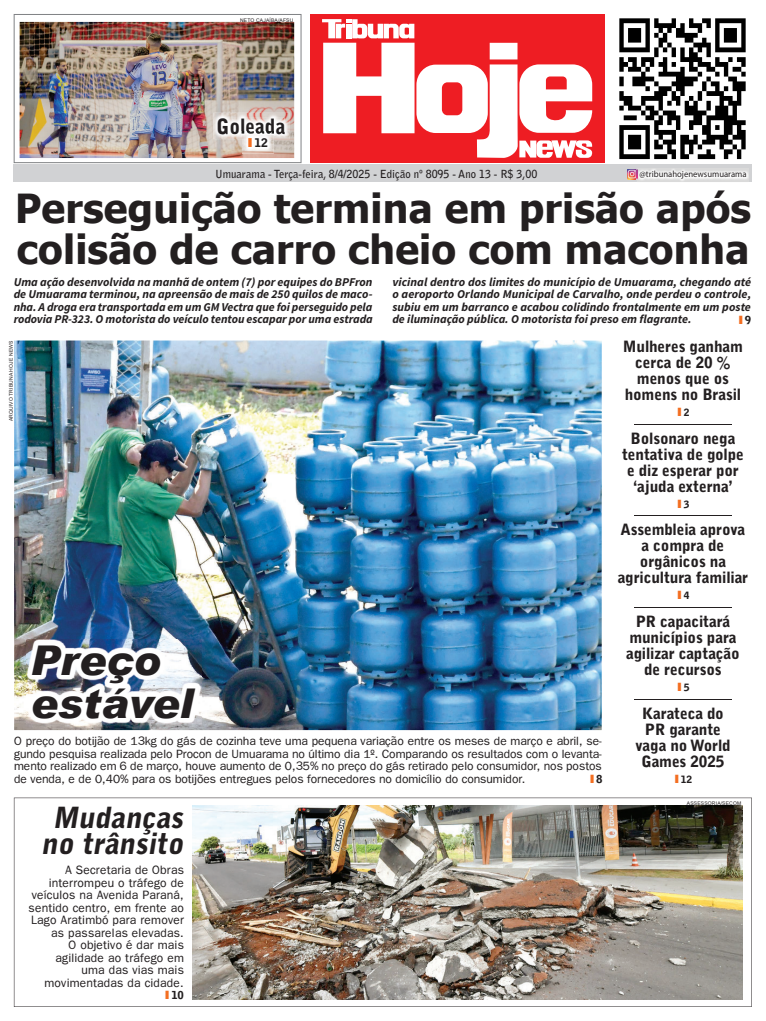
<style>
.page{position:relative;width:766px;height:1021px;background:#fff}
.page>*{position:absolute;margin:0;border:0;box-sizing:border-box;transform-origin:0 0}
.t1{font:italic 900 41px/43px "Arial";color:#231f20}
.t2{font:700 40px/41px "Tahoma";letter-spacing:.005em;color:#231f20}
.t3{font:italic 900 29px/26px "Bell Gothic Std";color:#231f20;text-align:center}
.t4{font:900 21px "Bell Gothic Std";color:#231f20;scale:.92 1}
.t5{font:900 15.5px/16px "Bell Gothic Std";letter-spacing:-.01em;color:#231f20;text-align:center}
.t6{font:12.2px/12.5px "Franklin Gothic";letter-spacing:.02em;color:#231f20;text-align:right}
.t7{font:italic 700 12px/12.5px "Source Sans Pro";color:#231f20;text-align:justify}
.t8{font:12px/12.5px "Franklin Gothic";color:#231f20;text-align:justify}
.t9{font:900 11.9px "Bell Gothic Std";color:#231f20;scale:1.05 1}
.t10{font:900 11.2px "Bell Gothic Std";color:#f36e21;scale:1.96 1}
.t11{font:700 11.1px "Bell Gothic Std";color:#231f20;scale:.96 1}
.t12{font:900 11px "Bell Gothic Std";color:#231f20;scale:1.05 1}
.t13{font:900 10px "Bell Gothic Std";color:#231f20;scale:1.05 1}
.t14{font:9px "Myriad Pro";color:#231f20;scale:.96 1}
.t15{font:5px "Arial";letter-spacing:.035em;color:#231f20}
.s1{font-size:12.1px;color:#f36e21}
.s2{font-size:11px;color:#231f20}
.s3{font-size:11.2px;color:#f36e21}
.s4{font-size:10px;color:#231f20}
</style>
<div class="page">
<img style="left:14px;top:340px;width:587px;height:390px">
<div style="left:311px;top:14px;width:293px;height:149px;background:#ee1d23"></div>
<svg style="left:322px;top:19px;width:270px;height:139px"></svg>
<svg style="left:619px;top:18px;width:126px;height:141px"></svg>
<img style="left:14px;top:14px;width:287px;height:149px">
<img style="left:213px;top:113px;width:77px;height:26px">
<img style="left:218px;top:118px;width:66px;height:16px">
<img style="left:242px;top:134px;width:31px;height:20px">
<img style="left:242px;top:132px;width:31px;height:2px">
<img style="left:245px;top:135px;width:25px;height:15px">
<div style="left:13px;top:165px;width:738px;height:17px;background:#d1d2d4"></div>
<img style="left:637px;top:168px;width:111px;height:13px">
<svg style="left:627px;top:169px;width:10px;height:10px"></svg>
<img style="left:27px;top:640px;width:174px;height:83px">
<svg style="left:14px;top:797px;width:737px;height:209px"></svg>
<img style="left:634px;top:424px;width:98px;height:1px">
<hr style="left:634px;top:423px;width:97px;height:1px;background:#231f20">
<hr style="left:634px;top:515px;width:97px;height:1px;background:#231f20">
<img style="left:634px;top:699px;width:98px;height:1px">
<hr style="left:634px;top:698px;width:97px;height:1px;background:#231f20">
<hr style="left:634px;top:607px;width:97px;height:1px;background:#231f20">
<img style="left:192px;top:805px;width:549px;height:194px">
<p class="t15" style="left:240px;top:16px;width:55px">NETO CAJAÍBA/AFSU</p>
<h3 class="t4" style="left:216px;top:114px;width:76px">Goleada</h3>
<p class="t9" style="left:247px;top:136px;width:22px"><span class="s1">l</span>12</p>
<p class="t11" style="left:215px;top:167px;width:337px">Umuarama - Terça-feira, 8/4/2025 - Edição nº 8095 - Ano 13 - R$ 3,00</p>
<p class="t14" style="left:639px;top:169px;width:113px">@tribunahojenewsumuarama</p>
<h2 class="t2" style="left:15px;top:189px;width:737px">Perseguição termina em prisão após colisão de carro cheio com maconha</h2>
<p class="t7" style="left:14px;top:275px;width:360px">Uma ação desenvolvida na manhã de ontem (7) por equipes do BPFron de Umuarama terminou, na apreensão de mais de 250 quilos de maco&shy;nha. A droga era transportada em um GM Vectra que foi perseguido pela rodovia PR-323. O motorista do veículo tentou escapar por uma estrada</p>
<p class="t7" style="left:392px;top:275px;width:360px">vicinal dentro dos limites do município de Umuarama, chegando até o aeroporto Orlando Municipal de Carvalho, onde perdeu o controle, subiu em um barranco e acabou colidindo frontalmente em um poste de iluminação pública. O motorista foi preso em flagrante.</p>
<p class="t10" style="left:737px;top:313px;width:8px">l<span class="s2">9</span></p>
<p class="t15" style="left:8px;top:421px;width:82px;rotate:-90deg">ARQUIVO TRIBUNA HOJE NEWS</p>
<h1 class="t1" style="left:31px;top:637px;width:164px">Preço estável</h1>
<p class="t8" style="left:14px;top:734px;width:589px">O preço do botijão de 13kg do gás de cozinha teve uma pequena variação entre os meses de março e abril, se&shy;gundo pesquisa realizada pelo Procon de Umuarama no último dia 1º. Comparando os resultados com o levanta&shy;mento realizado em 6 de março, houve aumento de 0,35% no preço do gás retirado pelo consumidor, nos postos de venda, e de 0,40% para os botijões entregues pelos fornecedores no domicílio do consumidor.</p>
<p class="t10" style="left:589px;top:772px;width:8px">l<span class="s2">8</span></p>
<h3 class="t3" style="left:41px;top:805px;width:149px">Mudanças no trânsito</h3>
<p class="t6" style="left:29px;top:863px;width:157px">A Secretaria de Obras interrompeu o tráfego de veículos na Avenida Paraná, sentido centro, em frente ao<br>Lago Aratimbó para remover as passarelas elevadas.<br>O objetivo é dar mais agilidade ao tráfego em<br>uma das vias mais movimentadas da cidade.</p>
<p class="t12" style="left:164px;top:988px;width:20px"><span class="s3">l</span>10</p>
<p class="t5" style="left:622px;top:339px;width:122px">Mulheres ganham cerca de 20 % menos que os homens no Brasil</p>
<p class="t10" style="left:676px;top:405px;width:8px">l<span class="s4">2</span></p>
<p class="t5" style="left:622px;top:430px;width:123px">Bolsonaro nega tentativa de golpe e diz esperar por ‘ajuda externa’</p>
<p class="t10" style="left:676px;top:497px;width:8px">l<span class="s4">3</span></p>
<p class="t5" style="left:617px;top:522px;width:132px">Assembleia aprova a compra de orgânicos na agricultura familiar</p>
<p class="t10" style="left:676px;top:589px;width:8px">l<span class="s4">4</span></p>
<p class="t5" style="left:626px;top:613px;width:115px">PR capacitará municípios para agilizar captação de recursos</p>
<p class="t10" style="left:676px;top:680px;width:8px">l<span class="s4">5</span></p>
<p class="t5" style="left:635px;top:705px;width:97px">Karateca do<br>PR garante vaga no World<br>Games 2025</p>
<p class="t13" style="left:673px;top:773px;width:19px"><span class="s3">l</span>12</p>
<p class="t15" style="left:686px;top:800px;width:56px">ASSESSORIA/SECOM</p>
</div>
